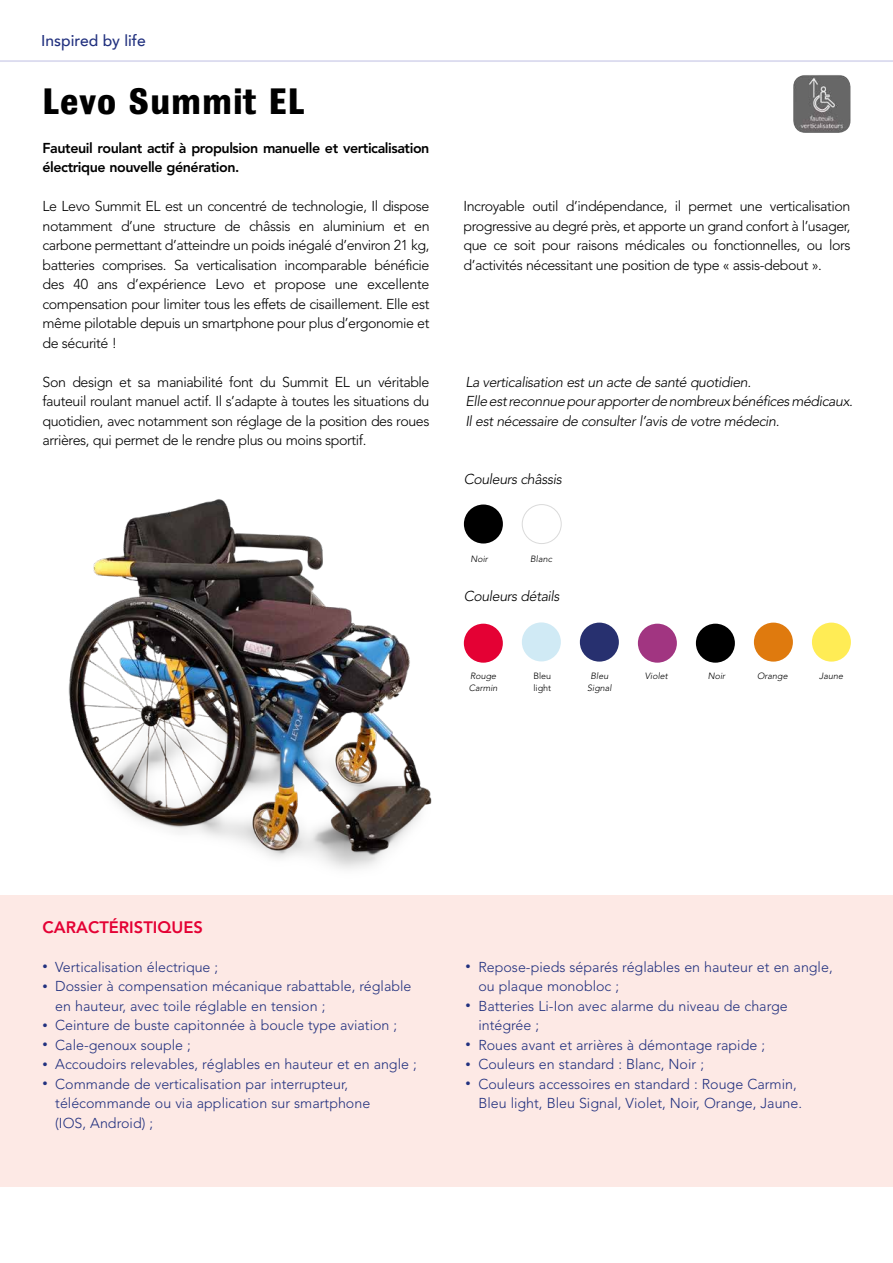
<style>
.page{position:relative;width:893px;height:1263px;background:#fff}
.page>*{position:absolute;margin:0;border:0;box-sizing:border-box;transform-origin:0 0}
.t1{font:700 39px "Bulldog";letter-spacing:.02em;color:#000}
.t2{font:800 16.5px "Avenir LT Std";color:#e40134}
.t3{font:500 15.6px "Avenir";color:#22317f}
.t4{font:300 14.25px/19.5px "Avenir LT Std";letter-spacing:-.03em;color:#000;text-align:justify}
.t5{font:300 14.25px/19.5px "Avenir LT Std";color:#22317f}
.t6{font:italic 300 14.25px/19.5px "Avenir LT Std";letter-spacing:-.03em;color:#000}
.t7{font:800 14.25px/19.5px "Avenir LT Std";letter-spacing:-.03em;color:#000}
.t8{font:italic 300 9px/12px "Avenir LT Std";color:#000}
.t9{font:300 9px/12px "Avenir LT Std";color:#000}
.s1{font-size:10.5px}
</style>
<div class="page">
<img style="left:68px;top:499px;width:513px;height:370px">
<hr style="left:0;top:60px;width:893px;height:2px;background:#dedef0">
<div style="left:0;top:895px;width:893px;height:292px;background:#fde9e5"></div>
<img style="left:793px;top:75px;width:57px;height:58px">
<div style="left:464px;top:624px;width:39px;height:39px;background:#e40134;border-radius:50%"></div>
<div style="left:638px;top:624px;width:39px;height:39px;background:#a13581;border-radius:50%"></div>
<div style="left:754px;top:623px;width:39px;height:39px;background:#df7a0e;border-radius:50%"></div>
<div style="left:696px;top:624px;width:39px;height:39px;background:#000;border-radius:50%"></div>
<div style="left:812px;top:623px;width:39px;height:39px;background:#ffec55;border-radius:50%"></div>
<div style="left:580px;top:623px;width:39px;height:39px;background:#27306f;border-radius:50%"></div>
<div style="left:522px;top:622px;width:39px;height:39px;background:#d0eaf5;border-radius:50%"></div>
<div style="left:464px;top:504px;width:39px;height:39px;background:#000;border-radius:50%"></div>
<div style="left:522px;top:505px;width:39px;height:39px;background:#fff;border-radius:50%"></div>
<div style="left:522px;top:504px;width:40px;height:40px;border:1px solid #dadada;border-radius:50%"></div>
<p class="t3" style="left:41px;top:27px;width:106px">Inspired by life</p>
<h1 class="t1" style="left:43px;top:82px;width:263px">Levo Summit EL</h1>
<p class="t7" style="left:43px;top:138px;width:388px">Fauteuil roulant actif à propulsion manuelle et verticalisation électrique nouvelle génération.</p>
<p class="t4" style="left:43px;top:197px;width:389px">Le Levo Summit EL est un concentré de technologie, Il dispose notamment d’une structure de châssis en aluminium et en carbone permettant d’atteindre un poids inégalé d’environ 21 kg, batteries comprises. Sa verticalisation incomparable bénéficie des 40 ans d’expérience Levo et propose une excellente compensation pour limiter tous les effets de cisaillement. Elle est même pilotable depuis un smartphone pour plus d’ergonomie et de sécurité !</p>
<p class="t4" style="left:43px;top:372px;width:388px">Son design et sa maniabilité font du Summit EL un véritable fauteuil roulant manuel actif. Il s’adapte à toutes les situations du quotidien, avec notamment son réglage de la position des roues arrières, qui permet de le rendre plus ou moins sportif.</p>
<p class="t4" style="left:463px;top:197px;width:389px">Incroyable outil d’indépendance, il permet une verticalisation progressive au degré près, et apporte un grand confort à l’usager, que ce soit pour raisons médicales ou fonctionnelles, ou lors d’activités nécessitant une position de type « assis-debout ».</p>
<p class="t6" style="left:465px;top:372px;width:389px">La verticalisation est un acte de santé quotidien.<br>Elle est reconnue pour apporter de nombreux bénéfices médicaux.<br>Il est nécessaire de consulter l’avis de votre médecin.</p>
<p class="t6" style="left:464px;top:470px;width:99px">Couleurs châssis</p>
<p class="t8" style="left:470px;top:553px;width:19px">Noir</p>
<p class="t8" style="left:530px;top:553px;width:23px">Blanc</p>
<p class="t6" style="left:464px;top:587px;width:97px">Couleurs détails</p>
<p class="t8" style="left:469px;top:670px;width:30px">Rouge<br>Carmin</p>
<p class="t8" style="left:591px;top:670px;width:19px">Bleu</p>
<p class="t8" style="left:645px;top:670px;width:25px">Violet</p>
<p class="t8" style="left:708px;top:670px;width:19px">Noir</p>
<p class="t8" style="left:757px;top:670px;width:32px">Orange</p>
<p class="t8" style="left:819px;top:670px;width:26px">Jaune</p>
<p class="t9" style="left:533px;top:670px;width:19px">Bleu light</p>
<p class="t8" style="left:587px;top:682px;width:26px">Signal</p>
<p class="t2" style="left:43px;top:917px;width:162px">CARACTÉRISTIQUES</p>
<p class="t5" style="left:43px;top:957px;width:177px"><span class="s1">•</span> Verticalisation électrique ;</p>
<p class="t5" style="left:55px;top:977px;width:358px;text-indent:-13px"><span class="s1">•</span> Dossier à compensation mécanique rabattable, réglable en hauteur, avec toile réglable en tension ;</p>
<p class="t5" style="left:43px;top:1016px;width:356px"><span class="s1">•</span> Ceinture de buste capitonnée à boucle type aviation ;</p>
<p class="t5" style="left:43px;top:1035px;width:150px"><span class="s1">•</span> Cale-genoux souple ;</p>
<p class="t5" style="left:43px;top:1055px;width:376px"><span class="s1">•</span> Accoudoirs relevables, réglables en hauteur et en angle ;</p>
<p class="t5" style="left:55px;top:1074px;width:316px;text-indent:-13px"><span class="s1">•</span> Commande de verticalisation par interrupteur, télécommande ou via application sur smartphone (IOS, Android) ;</p>
<p class="t5" style="left:478px;top:957px;width:356px;text-indent:-13px"><span class="s1">•</span> Repose-pieds séparés réglables en hauteur et en angle, ou plaque monobloc ;</p>
<p class="t5" style="left:478px;top:996px;width:311px;text-indent:-13px"><span class="s1">•</span> Batteries Li-Ion avec alarme du niveau de charge intégrée ;</p>
<p class="t5" style="left:466px;top:1035px;width:301px"><span class="s1">•</span> Roues avant et arrières à démontage rapide ;</p>
<p class="t5" style="left:466px;top:1055px;width:240px"><span class="s1">•</span> Couleurs en standard : Blanc, Noir ;</p>
<p class="t5" style="left:478px;top:1074px;width:325px;text-indent:-13px"><span class="s1">•</span> Couleurs accessoires en standard : Rouge Carmin,<br>Bleu light, Bleu Signal, Violet, Noir, Orange, Jaune.</p>
</div>
